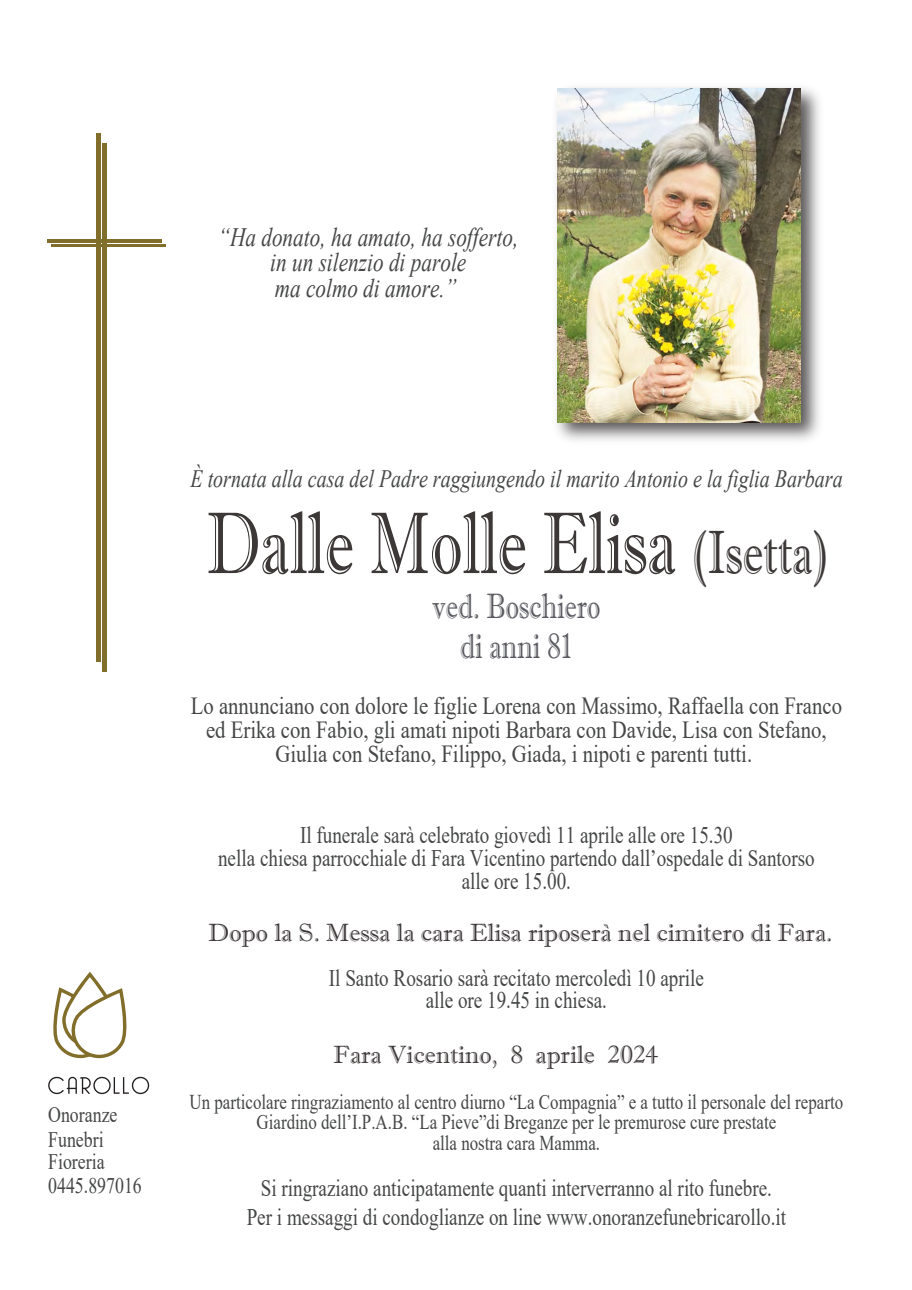
<style>
.page{position:relative;width:912px;height:1290px;background:#fff}
.page>*{position:absolute;margin:0;border:0;box-sizing:border-box;transform-origin:0 0}
.t1{font:87.5px "Imprint MT Shadow";color:#3d3838;scale:.74 1}
.t2{font:35.38px "Imprint MT Shadow";color:#5a5b61;scale:.77 1}
.t3{font:italic 26.5px/25.5px "Times New Roman";color:#454646;text-align:center;scale:.8 1}
.t4{font:25px "Imprint MT Shadow";color:#3d3838}
.t5{font:italic 24.88px "Times New Roman";color:#454646;scale:.8 1}
.t6{font:24.5px/23.6px "Times New Roman";color:#454646;text-align:center;scale:.85 1}
.t7{font:23.75px/22.9px "Times New Roman";color:#454646;text-align:center;scale:.8 1}
.t8{font:22.25px/21.6px "Times New Roman";color:#454646;scale:.8 1}
.t9{font:21px/20.2px "Times New Roman";color:#454646;text-align:center;scale:.8 1}
.s1{font-size:61.25px}
</style>
<div class="page">
<svg style="left:53px;top:972px;width:74px;height:87px"></svg>
<svg style="left:48px;top:1077px;width:101px;height:17px"></svg>
<hr style="left:102px;top:143px;width:4px;height:529px;background:#816e2a">
<hr style="left:51px;top:245px;width:115px;height:2px;background:#816e2a">
<hr style="left:96px;top:133px;width:4px;height:529px;background:#816e2a">
<hr style="left:47px;top:239px;width:114px;height:3px;background:#816e2a">
<img style="left:556px;top:87px;width:264px;height:354px">
<img style="left:557px;top:89px;width:243px;height:333px">
<p class="t3" style="left:218px;top:223px;width:376px">“Ha donato, ha amato, ha sofferto, in un silenzio di parole<br>ma colmo di amore.”</p>
<p class="t8" style="left:48px;top:1103px;width:88px">Onoranze</p>
<p class="t8" style="left:48px;top:1128px;width:72px">Funebri<br>Fioreria</p>
<p class="t8" style="left:48px;top:1174px;width:118px">0445.897016</p>
<p class="t5" style="left:190px;top:461px;width:816px">È tornata alla casa del Padre raggiungendo il marito Antonio e la figlia Barbara</p>
<h1 class="t1" style="left:205px;top:492px;width:842px">Dalle Molle Elisa <span class="s1">(Isetta)</span></h1>
<h2 class="t2" style="left:432px;top:586px;width:220px">ved. Boschiero</h2>
<h2 class="t2" style="left:460px;top:625px;width:147px">di anni 81</h2>
<p class="t6" style="left:191px;top:694px;width:767px">Lo annunciano con dolore le figlie Lorena con Massimo, Raffaella con Franco ed Erika con Fabio, gli amati nipoti Barbara con Davide, Lisa con Stefano,<br>Giulia con Stefano, Filippo, Giada, i nipoti e parenti tutti.</p>
<p class="t7" style="left:218px;top:823px;width:747px">Il funerale sarà celebrato giovedì 11 aprile alle ore 15.30<br>nella chiesa parrocchiale di Fara Vicentino partendo dall’ospedale di Santorso alle ore 15.00.</p>
<p class="t4" style="left:208px;top:918px;width:625px">Dopo la S. Messa la cara Elisa riposerà nel cimitero di Fara.</p>
<p class="t7" style="left:329px;top:965px;width:470px">Il Santo Rosario sarà recitato mercoledì 10 aprile alle ore 19.45 in chiesa.</p>
<p class="t4" style="left:333px;top:1040px;width:327px">Fara Vicentino, 8 aprile 2024</p>
<p class="t9" style="left:189px;top:1091px;width:818px">Un particolare ringraziamento al centro diurno “La Compagnia” e a tutto il personale del reparto<br>Giardino dell’I.P.A.B. “La Pieve”di Breganze per le premurose cure prestate<br>alla nostra cara Mamma.</p>
<p class="t7" style="left:261px;top:1176px;width:640px">Si ringraziano anticipatamente quanti interverranno al rito funebre.</p>
<p class="t7" style="left:246px;top:1205px;width:675px">Per i messaggi di condoglianze on line www.onoranzefunebricarollo.it</p>
</div>
